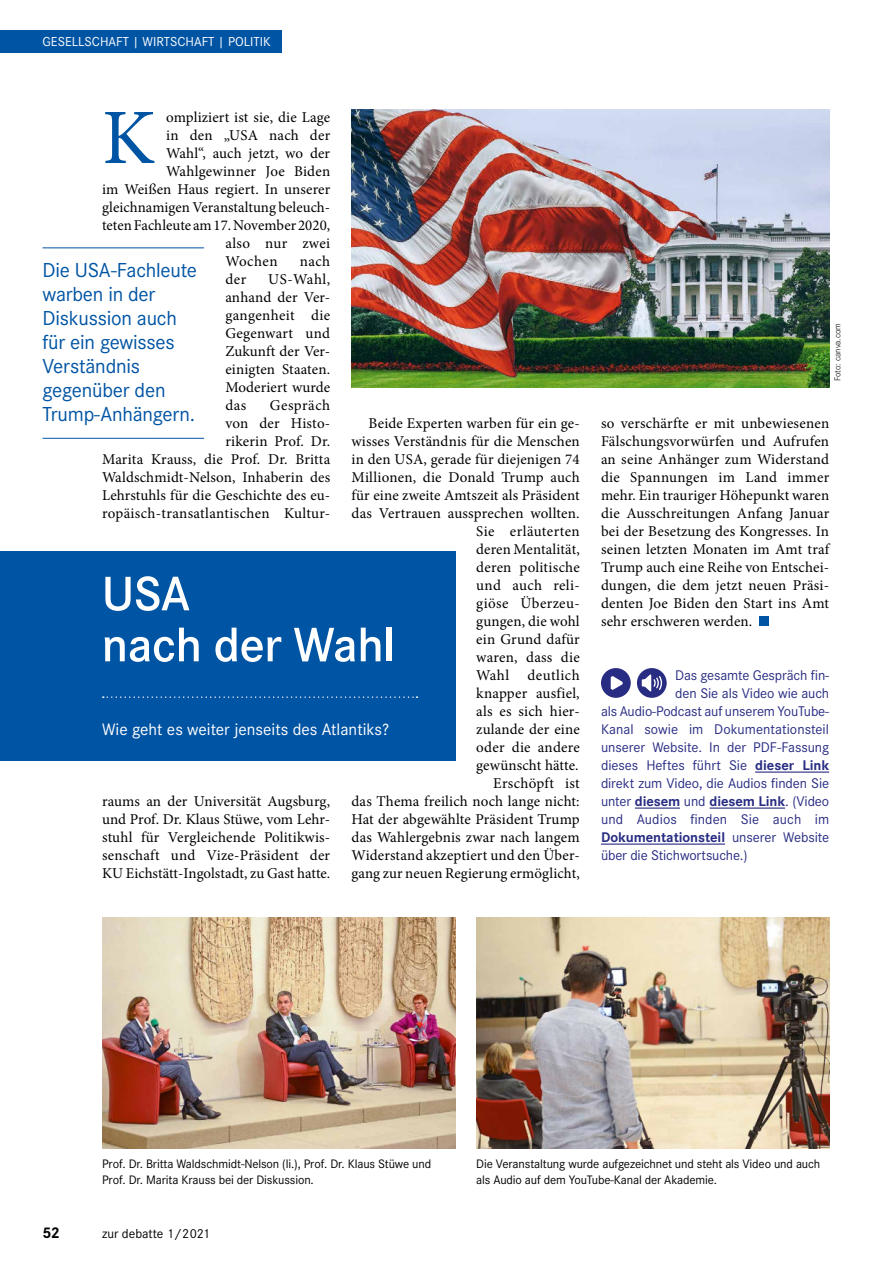
<style>
.page{position:relative;width:893px;height:1263px;background:#fff}
.page>*{position:absolute;margin:0;border:0;box-sizing:border-box;transform-origin:0 0}
.t1{font:78.45px "Minion Pro";color:#0054a4}
.t2{font:600 50.25px/51px "Corporate S";letter-spacing:-.01em;color:#fff}
.t3{font:21px/24px "Corporate S";letter-spacing:-.01em;color:#0054a4}
.t4{font:17.25px "Corporate S";color:#fff}
.t5{font:700 16.05px "Corporate S";color:#000}
.t6{font:15px/18px "Minion Pro";letter-spacing:.01em;color:#000;text-align:justify}
.t7{font:14.55px "Corporate S";letter-spacing:-.01em;color:#282c82}
.t8{font:700 14.55px "Corporate S";letter-spacing:-.01em;color:#282c82}
.t9{font:13.5px "Corporate S";color:#fff}
.t10{font:13.5px "Corporate S";color:#000}
.t11{font:12.75px/16px "Corporate S";letter-spacing:-.01em;color:#000}
.t12{font:300 9px "Corporate S";letter-spacing:-.005em;color:#000}
.s1{font-weight:700}
.s2{font-weight:400}
</style>
<div class="page">
<hr style="left:755px;top:771px;width:74px;height:2px;background:#282c82">
<hr style="left:635px;top:807px;width:45px;height:2px;background:#282c82">
<hr style="left:710px;top:807px;width:75px;height:2px;background:#282c82">
<hr style="left:601px;top:843px;width:124px;height:2px;background:#282c82">
<div style="left:760px;top:616px;width:9px;height:10px;background:#0054a4"></div>
<div style="left:601px;top:668px;width:30px;height:30px;background:#282c82;border-radius:50%"></div>
<svg style="left:610px;top:676px;width:13px;height:14px"></svg>
<svg style="left:637px;top:668px;width:30px;height:30px"></svg>
<svg style="left:641px;top:672px;width:22px;height:21px"></svg>
<img style="left:476px;top:917px;width:353px;height:232px">
<img style="left:102px;top:917px;width:353px;height:232px">
<img style="left:351px;top:109px;width:478px;height:279px">
<div style="left:0;top:551px;width:455px;height:209px;background:#0054a4"></div>
<svg style="left:103px;top:696px;width:314px;height:2px"></svg>
<hr style="left:43px;top:247px;width:161px;height:1px;background:#0054a4">
<hr style="left:43px;top:438px;width:161px;height:1px;background:#0054a4">
<div style="left:0;top:30px;width:281px;height:23px;background:#0054a4"></div>
<p class="t9" style="left:43px;top:37px;width:230px">GESELLSCHAFT | WIRTSCHAFT | POLITIK</p>
<h1 class="t1" style="left:102px;top:101px;width:54px">K</h1>
<p class="t6" style="left:166px;top:109px;width:165px">ompliziert ist sie, die Lage</p>
<p class="t6" style="left:166px;top:127px;width:166px">in den „USA nach der</p>
<p class="t6" style="left:166px;top:145px;width:165px">Wahl“, auch jetzt, wo der</p>
<p class="t6" style="left:166px;top:163px;width:165px">Wahlgewinner Joe Biden</p>
<p class="t6" style="left:102px;top:181px;width:230px">im Weißen Haus regiert. In unserer</p>
<p class="t6" style="left:102px;top:199px;width:230px">gleichnamigen Veranstaltung beleuch-</p>
<p class="t6" style="left:102px;top:217px;width:230px">teten Fachleute am 17. November 2020,</p>
<p class="t6" style="left:225px;top:235px;width:106px">also nur zwei</p>
<p class="t6" style="left:225px;top:253px;width:54px">Wochen</p>
<p class="t6" style="left:300px;top:253px;width:32px">nach</p>
<p class="t6" style="left:225px;top:271px;width:22px">der</p>
<h3 class="t3" style="left:43px;top:260px;width:156px">Die USA-Fachleute warben in der<br>Diskussion auch für ein gewisses<br>Verständnis gegenüber den<br>Trump-Anhängern.</h3>
<p class="t6" style="left:225px;top:271px;width:106px;text-indent:43px">US-Wahl, anhand der Ver&shy;gangenheit die Gegenwart und Zukunft der Ver&shy;einigten Staaten.<br>Moderiert wurde das</p>
<p class="t12" style="left:832px;top:381px;width:60px;rotate:-90deg">Foto: canva.com</p>
<p class="t6" style="left:102px;top:397px;width:230px;text-align:right">Gespräch<br>von der Histo-<br>rikerin Prof. Dr.<br>Marita Krauss, die Prof. Dr. Britta<br>Waldschmidt-Nelson, Inhaberin des<br>Lehrstuhls für die Geschichte des eu&shy;ropäisch-transatlantischen Kultur-</p>
<p class="t6" style="left:351px;top:415px;width:230px;text-align:right">Beide Experten warben für ein ge&shy;wisses Verständnis für die Menschen in den USA, gerade für diejenigen 74<br>Millionen, die Donald Trump auch für eine zweite Amtszeit als Präsident das Vertrauen aussprechen wollten.<br>Sie erläuterten<br>deren Mentalität,<br>deren politische<br>und auch reli-<br>giöse Überzeu-<br>gungen, die wohl<br>ein Grund dafür<br>waren, dass die<br>Wahl deutlich<br>knapper ausfiel,<br>als es sich hier-<br>zulande der eine<br>oder die andere<br>gewünscht hätte.<br>Erschöpft ist<br>das Thema freilich noch lange nicht:<br>Hat der abgewählte Präsident Trump das Wahlergebnis zwar nach langem<br>Widerstand akzeptiert und den Über&shy;gang zur neuen Regierung ermöglicht,</p>
<p class="t6" style="left:601px;top:415px;width:230px">so verschärfte er mit unbewiesenen Fälschungsvorwürfen und Aufrufen an seine Anhänger zum Widerstand die Spannungen im Land immer mehr. Ein trauriger Höhepunkt waren die Ausschreitungen Anfang Januar bei der Besetzung des Kongresses. In seinen letzten Monaten im Amt traf Trump auch eine Reihe von Entschei&shy;dungen, die dem jetzt neuen Präsi&shy;denten Joe Biden den Start ins Amt sehr erschweren werden.</p>
<h2 class="t2" style="left:102px;top:567px;width:295px">USA<br>nach der Wahl</h2>
<p class="t7" style="left:675px;top:670px;width:155px">Das gesamte Gespräch fin-</p>
<p class="t7" style="left:675px;top:688px;width:155px">den Sie als Video wie auch</p>
<p class="t7" style="left:601px;top:706px;width:229px">als Audio-Podcast auf unserem YouTube-</p>
<p class="t7" style="left:601px;top:724px;width:230px">Kanal sowie im Dokumentationsteil</p>
<p class="t7" style="left:601px;top:742px;width:230px">unserer Website. In der PDF-Fassung</p>
<p class="t7" style="left:601px;top:760px;width:230px">dieses Heftes führt Sie <span class="s1">dieser Link</span></p>
<p class="t7" style="left:601px;top:778px;width:230px">direkt zum Video, die Audios finden Sie</p>
<p class="t8" style="left:601px;top:792px;width:230px"><span class="s2">unter</span> diesem <span class="s2">und</span> diesem Link<span class="s2">. (Video</span></p>
<p class="t7" style="left:601px;top:814px;width:230px">und Audios finden Sie auch im</p>
<p class="t8" style="left:601px;top:828px;width:230px">Dokumentationsteil <span class="s2">unserer Website</span></p>
<p class="t7" style="left:601px;top:850px;width:148px">über die Stichwortsuche.)</p>
<p class="t4" style="left:102px;top:723px;width:289px">Wie geht es weiter jenseits des Atlantiks?</p>
<p class="t6" style="left:102px;top:793px;width:230px">raums an der Universität Augsburg, und Prof. Dr. Klaus Stüwe, vom Lehr&shy;stuhl für Vergleichende Politikwis&shy;senschaft und Vize-Präsident der KU Eichstätt-Ingolstadt, zu Gast hatte.</p>
<p class="t11" style="left:102px;top:1157px;width:331px">Prof. Dr. Britta Waldschmidt-Nelson (li.), Prof. Dr. Klaus Stüwe und<br>Prof. Dr. Marita Krauss bei der Diskussion.</p>
<p class="t5" style="left:43px;top:1223px;width:19px">52</p>
<p class="t10" style="left:102px;top:1229px;width:109px">zur debatte 1/2021</p>
<p class="t11" style="left:476px;top:1157px;width:346px">Die Veranstaltung wurde aufgezeichnet und steht als Video und auch als Audio auf dem YouTube-Kanal der Akademie.</p>
</div>
